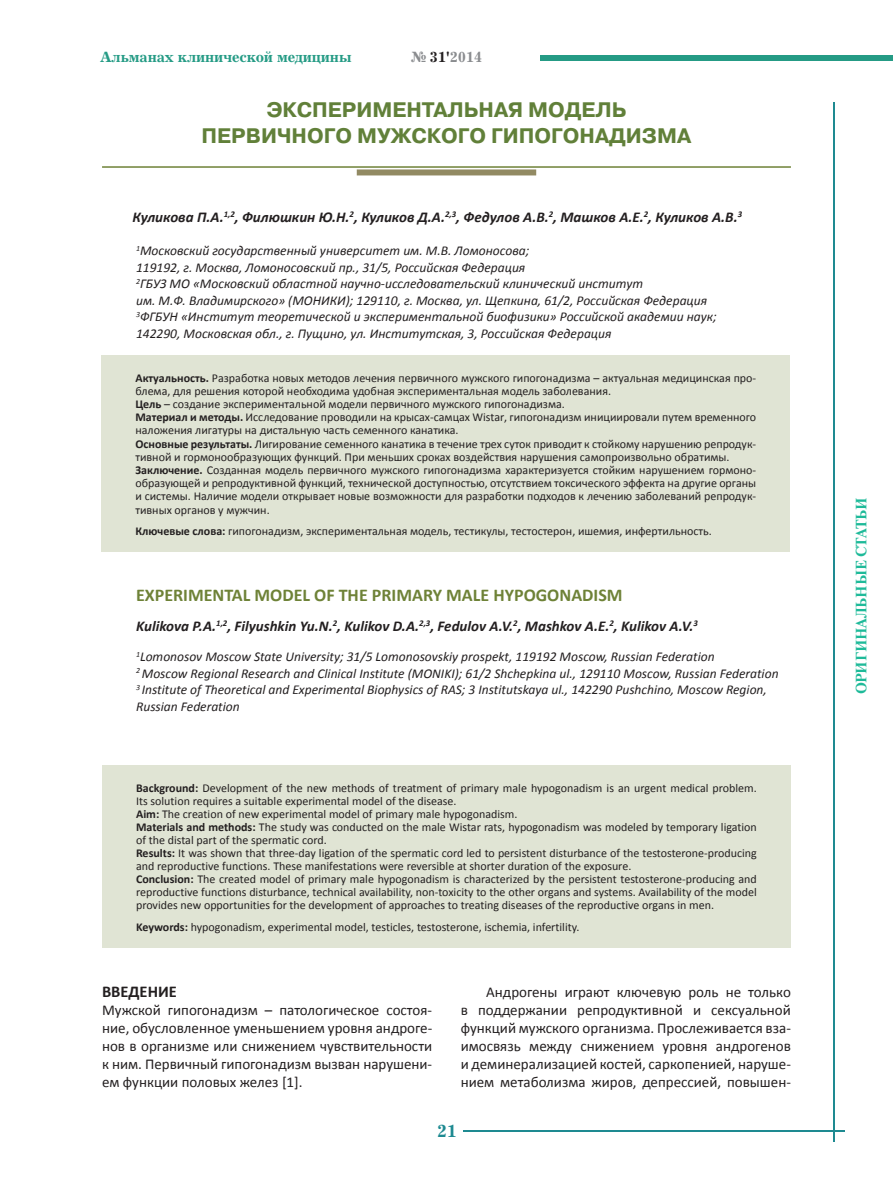
<style>
.page{position:relative;width:893px;height:1191px;background:#fff}
.page>*{position:absolute;margin:0;border:0;box-sizing:border-box;transform-origin:0 0}
.t1{font:700 21px/25.2px "Pragmatica C";color:#618039;text-align:center}
.t2{font:700 18px "Calibri";color:#6e8237}
.t3{font:700 18px "Excelsior LT Std";color:#1e8a91}
.t4{font:700 16.5px "Calibri";color:#231f20}
.t5{font:15px/18px "Calibri";color:#231f20;text-align:justify}
.t6{font:italic 700 15px "Calibri";color:#231f20}
.t7{font:700 15px "Excelsior LT Std";letter-spacing:-.01em;color:#259b85}
.t8{font:700 15px "Newton C";color:#1eba99}
.t9{font:700 15px "Excelsior LT Std";letter-spacing:-.01em;color:#8a8c8f}
.t10{font:italic 13.5px/16.5px "Calibri";color:#231f20}
.t11{font:12px/13.2px "Calibri";color:#231f20}
.s1{color:#231f20}
.s2{font-weight:700}
</style>
<div class="page">
<div style="left:540px;top:55px;width:353px;height:6px;background:#259b85"></div>
<hr style="left:833px;top:102px;width:2px;height:1039px;background:#1e8a91">
<hr style="left:463px;top:1130px;width:381px;height:2px;background:#1e8a91">
<div style="left:101px;top:355px;width:689px;height:197px;background:#e0e4d4"></div>
<hr style="left:102px;top:166px;width:689px;height:2px;background:#6e8237">
<div style="left:357px;top:169px;width:179px;height:6px;background:#928a63"></div>
<div style="left:102px;top:765px;width:689px;height:182px;background:#e0e4d4"></div>
<p class="t7" style="left:100px;top:48px;width:253px">Альманах клинической медицины</p>
<p class="t9" style="left:411px;top:48px;width:73px">№ <span class="s1">31'</span>2014</p>
<h1 class="t1" style="left:202px;top:98px;width:491px">ЭКСПЕРИМЕНТАЛЬНАЯ МОДЕЛЬ<br>ПЕРВИЧНОГО МУЖСКОГО ГИПОГОНАДИЗМА</h1>
<p class="t6" style="left:133px;top:208px;width:611px">Куликова П.А.<sup>1,2</sup>, Филюшкин Ю.Н.<sup>2</sup>, Куликов Д.А.<sup>2,3</sup>, Федулов А.В.<sup>2</sup>, Машков А.Е.<sup>2</sup>, Куликов А.В.<sup>3</sup></p>
<p class="t10" style="left:136px;top:242px;width:582px"><sup>1</sup>Московский государственный университет им. М.В. Ломоносова;<br>119192, г. Москва, Ломоносовский пр., 31/5, Российская Федерация<br><sup>2</sup>ГБУЗ МО «Московский областной научно-исследовательский клинический институт<br>им. М.Ф. Владимирского» (МОНИКИ); 129110, г. Москва, ул. Щепкина, 61/2, Российская Федерация <sup>3</sup>ФГБУН «Институт теоретической и экспериментальной биофизики» Российской академии наук; 142290, Московская обл., г. Пущино, ул. Институтская, 3, Российская Федерация</p>
<p class="t11" style="left:135px;top:370px;width:622px"><span class="s2">Актуальность.</span> Разработка новых методов лечения первичного мужского гипогонадизма – актуальная медицинская про&shy;блема, для решения которой необходима удобная экспериментальная модель заболевания.<br><span class="s2">Цель</span> – создание экспериментальной модели первичного мужского гипогонадизма.<br><span class="s2">Материал и методы.</span> Исследование проводили на крысах-самцах Wistar, гипогонадизм инициировали путем временного наложения лигатуры на дистальную часть семенного канатика.<br><span class="s2">Основные результаты.</span> Лигирование семенного канатика в течение трех суток приводит к стойкому нарушению репродук&shy;тивной и гормонообразующих функций. При меньших сроках воздействия нарушения самопроизвольно обратимы.<br><span class="s2">Заключение.</span> Созданная модель первичного мужского гипогонадизма характеризуется стойким нарушением гормоно&shy;образующей и репродуктивной функций, технической доступностью, отсутствием токсического эффекта на другие органы и системы. Наличие модели открывает новые возможности для разработки подходов к лечению заболеваний репродук&shy;тивных органов у мужчин.</p>
<p class="t11" style="left:135px;top:524px;width:578px"><span class="s2">Ключевые слова:</span> гипогонадизм, экспериментальная модель, тестикулы, тестостерон, ишемия, инфертильность.</p>
<h2 class="t2" style="left:136px;top:584px;width:488px">EXPERIMENTAL MODEL OF THE PRIMARY MALE HYPOGONADISM</h2>
<p class="t6" style="left:136px;top:617px;width:563px">Kulikova P.A.<sup>1,2</sup>, Filyushkin Yu.N.<sup>2</sup>, Kulikov D.A.<sup>2,3</sup>, Fedulov A.V.<sup>2</sup>, Mashkov A.E.<sup>2</sup>, Kulikov A.V.<sup>3</sup></p>
<p class="t10" style="left:136px;top:648px;width:644px"><sup>1</sup>Lomonosov Moscow State University; 31/5 Lomonosovskiy prospekt, 119192 Moscow, Russian Federation<br><sup>2</sup> Moscow Regional Research and Clinical Institute (MONIKI); 61/2 Shсhepkina ul., 129110 Moscow, Russian Federation <sup>3</sup> Institute of Theoretical and Experimental Biophysics of RAS; 3 Institutskaya ul., 142290 Pushchino, Moscow Region, Russian Federation</p>
<p class="t11" style="left:136px;top:780px;width:622px"><span class="s2">Background:</span> Development of the new methods of treatment of primary male hypogonadism is an urgent medical problem.<br>Its solution requires a suitable experimental model of the disease.<br><span class="s2">Aim:</span> The creation of new experimental model of primary male hypogonadism.<br><span class="s2">Materials and methods:</span> The study was conducted on the male Wistar rats, hypogonadism was modeled by temporary ligation of the distal part of the spermatic cord.<br><span class="s2">Results:</span> It was shown that three-day ligation of the spermatic cord led to persistent disturbance of the testosterone-producing and reproductive functions. These manifestations were reversible at shorter duration of the exposure.<br><span class="s2">Conclusion:</span> The created model of primary male hypogonadism is characterized by the persistent testosterone-producing and reproductive functions disturbance, technical availability, non-toxicity to the other organs and systems. Availability of the model provides new opportunities for the development of approaches to treating diseases of the reproductive organs in men.</p>
<p class="t11" style="left:136px;top:919px;width:445px"><span class="s2">Keywords:</span> hypogonadism, experimental model, testicles, testosterone, ischemia, infertility.</p>
<h3 class="t4" style="left:102px;top:981px;width:76px">ВВЕДЕНИЕ</h3>
<p class="t5" style="left:102px;top:1000px;width:332px">Мужской гипогонадизм – патологическое состоя&shy;ние, обусловленное уменьшением уровня андроге&shy;нов в организме или снижением чувствительности к ним. Первичный гипогонадизм вызван нарушени&shy;ем функции половых желез [1].</p>
<p class="t5" style="left:461px;top:982px;width:332px;text-indent:26px">Андрогены играют ключевую роль не только в поддержании репродуктивной и сексуальной функций мужского организма. Прослеживается вза&shy;имосвязь между снижением уровня андрогенов и деминерализацией костей, саркопенией, наруше&shy;нием метаболизма жиров, депрессией, повышен-</p>
<h2 class="t3" style="left:437px;top:1120px;width:22px">21</h2>
<p class="t8" style="left:853px;top:694px;width:198px;rotate:-90deg">ОРИГИНАЛЬНЫЕ СТАТЬИ</p>
</div>
